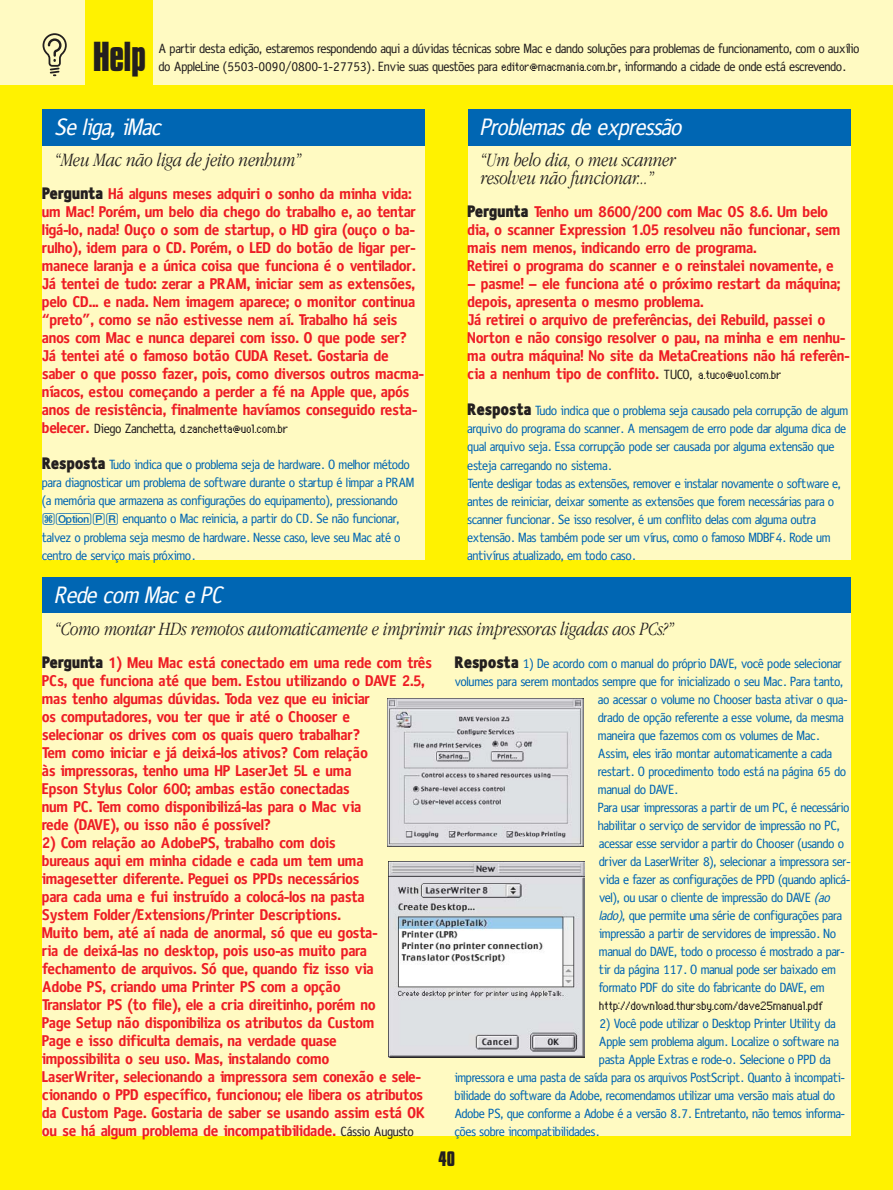
<style>
.page{position:relative;width:893px;height:1190px;background:#fff}
.page>*{position:absolute;margin:0;border:0;box-sizing:border-box;transform-origin:0 0}
.t1{font:700 36px "Compacta BT";color:#231f1f}
.t2{font:italic 24px "Obscena";color:#fff}
.t3{font:italic 300 19.5px/18px "Macmania Garamond";letter-spacing:-.01em;color:#231f1f}
.t4{font:700 18px "Compacta BT";color:#231f1f}
.t5{font:700 15.75px/18px "Obscena";color:#ee1c24}
.t6{font:13.5px/18px "Obscena";color:#0066b3}
.t7{font:13.5px/18px "Obscena";color:#231f1f}
.t8{font:13.5px "Genoveva";color:#231f1f}
.s1{font-family:"Genoveva"}
.s2{font-family:"Oficina";font-weight:800;color:#231f1f}
.s3{font-family:"Obscena";font-weight:700;font-size:15.75px;color:#ee1c24}
.s4{font-family:"Obscena"}
.s5{font-family:"Oficina";font-weight:800;font-size:15.75px;color:#231f1f}
.s6{font-family:"Teclado Magnetico";font-size:15px}
.s7{font-weight:400;font-size:13.5px;color:#231f1f}
.s8{font-family:"Genoveva";font-weight:400;font-size:13.5px;color:#231f1f}
.s9{font-style:italic}
</style>
<div class="page">
<div style="left:0;top:0;width:892px;height:1190px;background:#fff200"></div>
<div style="left:0;top:0;width:85px;height:85px;background:#fffac2"></div>
<svg style="left:42px;top:33px;width:25px;height:44px"></svg>
<div style="left:43px;top:577px;width:807px;height:36px;background:#0066b3"></div>
<div style="left:468px;top:145px;width:382px;height:414px;background:#fffac2"></div>
<div style="left:43px;top:145px;width:382px;height:414px;background:#fffac2"></div>
<div style="left:43px;top:613px;width:807px;height:522px;background:#fffac2"></div>
<div style="left:468px;top:109px;width:382px;height:36px;background:#0066b3"></div>
<div style="left:43px;top:109px;width:382px;height:36px;background:#0066b3"></div>
<img style="left:387px;top:699px;width:196px;height:147px">
<img style="left:388px;top:861px;width:196px;height:196px">
<div style="left:154px;top:0;width:738px;height:85px;background:#fffac2"></div>
<h1 class="t1" style="left:93px;top:41px;width:55px">Help</h1>
<p class="t7" style="left:159px;top:40px;width:702px">A partir desta edição, estaremos respondendo aqui a dúvidas técnicas sobre Mac e dando soluções para problemas de funcionamento, com o auxílio do AppleLine (5503-0090/0800-1-27753). Envie suas questões para <span class="s1">editor@macmania.com.br</span>, informando a cidade de onde está escrevendo.</p>
<h2 class="t2" style="left:55px;top:118px;width:112px">Se liga, iMac</h2>
<p class="t3" style="left:55px;top:153px;width:248px">“Meu Mac não liga de jeito nenhum”</p>
<p class="t5" style="left:43px;top:187px;width:383px"><span class="s2">Pergunta</span> Há alguns meses adquiri o sonho da minha vida: um Mac! Porém, um belo dia chego do trabalho e, ao tentar ligá-lo, nada! Ouço o som de startup, o HD gira (ouço o ba&shy;rulho), idem para o CD. Porém, o LED do botão de ligar per&shy;manece laranja e a única coisa que funciona é o ventilador.<br>Já tentei de tudo: zerar a PRAM, iniciar sem as extensões, pelo CD... e nada. Nem imagem aparece; o monitor continua “preto”, como se não estivesse nem aí. Trabalho há seis anos com Mac e nunca deparei com isso. O que pode ser?<br>Já tentei até o famoso botão CUDA Reset. Gostaria de saber o que posso fazer, pois, como diversos outros macma&shy;níacos, estou começando a perder a fé na Apple que, após anos de resistência, finalmente havíamos conseguido resta-</p>
<p class="t8" style="left:43px;top:421px;width:248px"><span class="s3">belecer.</span> <span class="s4">Diego Zanchetta,</span> d.zanchetta@uol.com.br</p>
<p class="t6" style="left:43px;top:457px;width:374px"><span class="s5">Resposta</span> Tudo indica que o problema seja de hardware. O melhor método para diagnosticar um problema de software durante o startup é limpar a PRAM (a memória que armazena as configurações do equipamento), pressionando <span class="s6">[Ω][Option][P][R]</span> enquanto o Mac reinicia, a partir do CD. Se não funcionar, talvez o problema seja mesmo de hardware. Nesse caso, leve seu Mac até o centro de serviço mais próximo.</p>
<h2 class="t2" style="left:480px;top:118px;width:207px">Problemas de exp ressão</h2>
<p class="t3" style="left:480px;top:153px;width:197px">“Um belo dia, o meu scanner resolveu não funcionar...”</p>
<p class="t5" style="left:468px;top:205px;width:374px"><span class="s2">Pergunta</span> Tenho um 8600/200 com Mac OS 8.6. Um belo dia, o scanner Expression 1.05 resolveu não funcionar, sem mais nem menos, indicando erro de programa.<br>Retirei o programa do scanner e o reinstalei novamente, e</p>
<p class="t5" style="left:468px;top:277px;width:383px">– pasme! – ele funciona até o próximo restart da máquina; depois, apresenta o mesmo problema.<br>Já retirei o arquivo de preferências, dei Rebuild, passei o Norton e não consigo resolver o pau, na minha e em nenhu&shy;ma outra máquina! No site da MetaCreations não há referên&shy;cia a nenhum tipo de conflito. <span class="s7">TUCO,</span> <span class="s8">a.tuco@uol.com.br</span></p>
<p class="t6" style="left:468px;top:403px;width:382px"><span class="s5">Resposta</span> Tudo indica que o problema seja causado pela corrupção de algum arquivo do programa do scanner. A mensagem de erro pode dar alguma dica de qual arquivo seja. Essa corrupção pode ser causada por alguma extensão que esteja carregando no sistema.<br>Tente desligar todas as extensões, remover e instalar novamente o software e, antes de reiniciar, deixar somente as extensões que forem necessárias para o scanner funcionar. Se isso resolver, é um conflito delas com alguma outra extensão. Mas também pode ser um vírus, como o famoso MDBF4. Rode um antivírus atualizado, em todo caso.</p>
<h2 class="t2" style="left:55px;top:586px;width:174px">Rede com Mac e PC</h2>
<p class="t3" style="left:55px;top:621px;width:620px">“Como montar HDs remotos automaticamente e imprimir nas impressoras ligadas aos PCs?”</p>
<p class="t5" style="left:43px;top:655px;width:391px"><span class="s2">Pergunta</span> 1) Meu Mac está conectado em uma rede com três PCs, que funciona até que bem. Estou utilizando o DAVE 2.5, mas tenho algumas dúvidas. Toda vez que eu iniciar<br>os computadores, vou ter que ir até o Chooser e<br>selecionar os drives com os quais quero trabalhar?<br>Tem como iniciar e já deixá-los ativos? Com relação<br>às impressoras, tenho uma HP LaserJet 5L e uma<br>Epson Stylus Color 600; ambas estão conectadas<br>num PC. Tem como disponibilizá-las para o Mac via<br>rede (DAVE), ou isso não é possível?</p>
<p class="t5" style="left:43px;top:835px;width:384px">2) Com relação ao AdobePS, trabalho com dois<br>bureaus aqui em minha cidade e cada um tem uma imagesetter diferente. Peguei os PPDs necessários<br>para cada uma e fui instruído a colocá-los na pasta<br>System Folder/Extensions/Printer Descriptions.<br>Muito bem, até aí nada de anormal, só que eu gosta-<br>ria de deixá-las no desktop, pois uso-as muito para fechamento de arquivos. Só que, quando fiz isso via<br>Adobe PS, criando uma Printer PS com a opção<br>Translator PS (to file), ele a cria direitinho, porém no<br>Page Setup não disponibiliza os atributos da Custom<br>Page e isso dificulta demais, na verdade quase<br>impossibilita o seu uso. Mas, instalando como<br>LaserWriter, selecionando a impressora sem conexão e sele&shy;cionando o PPD específico, funcionou; ele libera os atributos da Custom Page. Gostaria de saber se usando assim está OK ou se há algum problema de incompatibilidade. <span class="s7">Cássio Augusto</span></p>
<p class="t6" style="left:455px;top:655px;width:388px"><span class="s5">Resposta</span> 1) De acordo com o manual do próprio DAVE, você pode selecionar</p>
<p class="t6" style="left:455px;top:673px;width:390px">volumes para serem montados sempre que for inicializado o seu Mac. Para tanto,</p>
<p class="t6" style="left:598px;top:691px;width:251px">ao acessar o volume no Chooser basta ativar o qua-</p>
<p class="t6" style="left:598px;top:709px;width:247px">drado de opção referente a esse volume, da mesma</p>
<p class="t6" style="left:598px;top:727px;width:223px">maneira que fazemos com os volumes de Mac.</p>
<p class="t6" style="left:598px;top:745px;width:235px">Assim, eles irão montar automaticamente a cada</p>
<p class="t6" style="left:598px;top:763px;width:249px">restart. O procedimento todo está na página 65 do</p>
<p class="t6" style="left:598px;top:781px;width:81px">manual do DAVE.</p>
<p class="t6" style="left:598px;top:799px;width:253px">Para usar impressoras a partir de um PC, é necessário</p>
<p class="t6" style="left:598px;top:817px;width:243px">habilitar o serviço de servidor de impressão no PC,</p>
<p class="t6" style="left:599px;top:835px;width:246px">acessar esse servidor a partir do Chooser (usando o</p>
<p class="t6" style="left:599px;top:853px;width:252px">driver da LaserWriter 8), selecionar a impressora ser-</p>
<p class="t6" style="left:599px;top:871px;width:252px">vida e fazer as configurações de PPD (quando aplicá-</p>
<p class="t6" style="left:599px;top:889px;width:234px">vel), ou usar o cliente de impressão do DAVE <span class="s9">(ao</span></p>
<p class="t6" style="left:599px;top:907px;width:244px"><span class="s9">lado)</span>, que permite uma série de configurações para</p>
<p class="t6" style="left:599px;top:925px;width:238px">impressão a partir de servidores de impressão. No</p>
<p class="t6" style="left:599px;top:943px;width:247px">manual do DAVE, todo o processo é mostrado a par-</p>
<p class="t6" style="left:599px;top:961px;width:238px">tir da página 117. O manual pode ser baixado em</p>
<p class="t6" style="left:599px;top:979px;width:227px">formato PDF do site do fabricante do DAVE, em</p>
<p class="t8" style="left:599px;top:997px;width:226px">http://download.thursby.com/dave25manual.pdf</p>
<p class="t6" style="left:599px;top:1015px;width:238px">2) Você pode utilizar o Desktop Printer Utility da</p>
<p class="t6" style="left:599px;top:1033px;width:241px">Apple sem problema algum. Localize o software na</p>
<p class="t6" style="left:599px;top:1051px;width:233px">pasta Apple Extras e rode-o. Selecione o PPD da</p>
<p class="t6" style="left:455px;top:1069px;width:391px">impressora e uma pasta de saída para os arquivos PostScript. Quanto à incompati-</p>
<p class="t6" style="left:455px;top:1087px;width:382px">bilidade do software da Adobe, recomendamos utilizar uma versão mais atual do</p>
<p class="t6" style="left:455px;top:1105px;width:391px">Adobe PS, que conforme a Adobe é a versão 8.7. Entretanto, não temos informa-</p>
<p class="t6" style="left:455px;top:1123px;width:146px">ções sobre incompatibilidades.</p>
<p class="t4" style="left:438px;top:1150px;width:18px">40</p>
</div>
